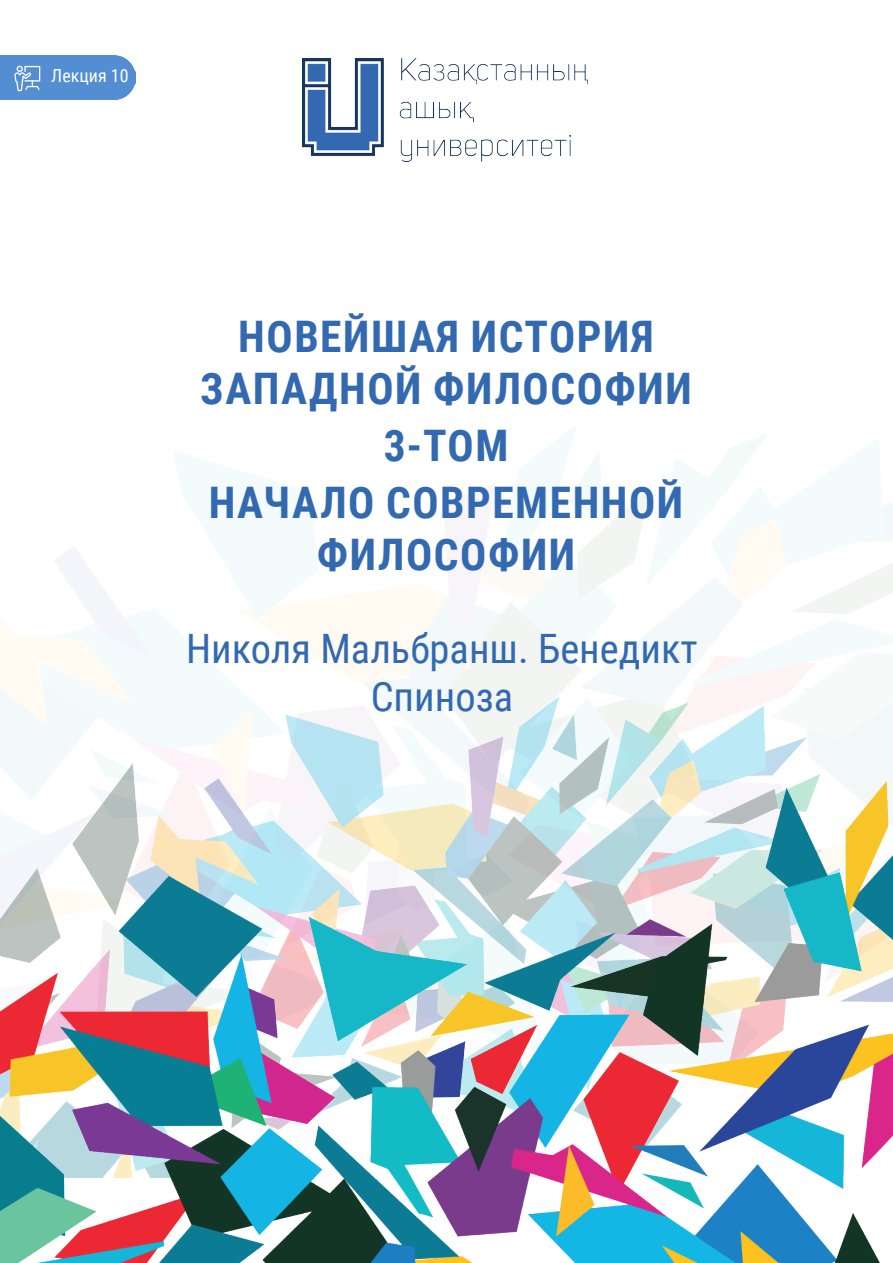
<style>
.page{position:relative;width:893px;height:1263px;background:#fff}
.page>*{position:absolute;margin:0;border:0;box-sizing:border-box;transform-origin:0 0}
.t1{font:700 43.5px/52.2px "Roboto Condensed";letter-spacing:.035em;color:#3269b1;text-align:center}
.t2{font:40.5px/48.6px "Roboto Condensed";color:#3269b1;text-align:center}
.t3{font:18px "Roboto Condensed";color:#fff}
</style>
<div class="page">
<img style="left:0;top:425px;width:893px;height:638px">
<img style="left:302px;top:58px;width:285px;height:104px">
<img style="left:0;top:696px;width:892px;height:33px">
<img style="left:0;top:729px;width:892px;height:534px">
<div style="left:0;top:55px;width:136px;height:45px;background:#538dd2"></div>
<svg style="left:14px;top:66px;width:26px;height:25px"></svg>
<p class="t3" style="left:51px;top:63px;width:79px">Лекция 10</p>
<p class="t1" style="left:200px;top:309px;width:493px">НОВЕЙШАЯ ИСТОРИЯ<br>ЗАПАДНОЙ ФИЛОСОФИИ</p>
<p class="t1" style="left:384px;top:418px;width:126px">3-ТОМ</p>
<p class="t1" style="left:209px;top:474px;width:476px">НАЧАЛО СОВРЕМЕННОЙ<br>ФИЛОСОФИИ</p>
<p class="t2" style="left:186px;top:622px;width:513px">Николя Мальбранш. Бенедикт<br>Спиноза</p>
</div>
